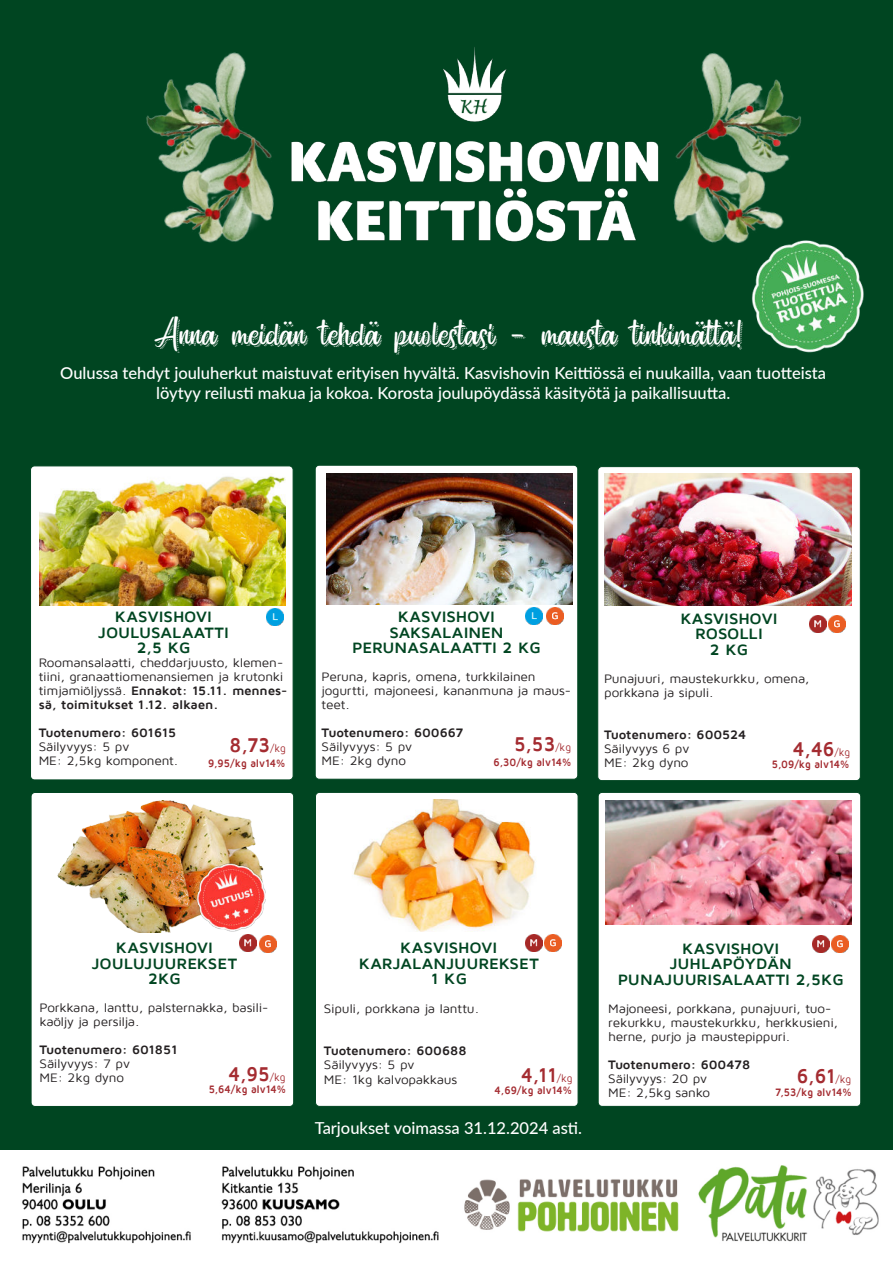
<style>
.page{position:relative;width:893px;height:1263px;background:#fff}
.page>*{position:absolute;margin:0;border:0;box-sizing:border-box;transform-origin:0 0}
.t1{font:40.5px "Rupture Extrudeline";color:#fff;scale:1.07 1}
.t2{font:700 20.55px "Maven Pro";letter-spacing:-.005em;color:#a42c31;scale:.95 1}
.t3{font:500 16.5px/19.8px "Lato";color:#fff;text-align:center}
.t4{font:700 15.45px/15.5px "Maven Pro";color:#004521;text-align:center;scale:1.07 1}
.t5{font:12.6px/14px "Maven Pro";letter-spacing:-.015em;color:#231f20;scale:1.07 1}
.t6{font:700 12.6px "Maven Pro";letter-spacing:-.015em;color:#231f20;scale:1.07 1}
.t7{font:700 11.1px "Maven Pro";letter-spacing:-.01em;color:#a42c31;scale:.95 1}
.s1{font-weight:700}
.s2{font-weight:400;font-size:11.1px}
</style>
<div class="page">
<div style="left:0;top:0;width:893px;height:1150px;background:#004521"></div>
<div style="left:598px;top:467px;width:262px;height:314px;background:#fff;border-radius:4px"></div>
<div style="left:597px;top:466px;width:264px;height:315px;border:1px solid #004521;border-radius:4px"></div>
<div style="left:31px;top:466px;width:262px;height:314px;background:#fff;border-radius:4px"></div>
<div style="left:30px;top:466px;width:263px;height:314px;border:1px solid #004521;border-radius:4px"></div>
<div style="left:31px;top:792px;width:263px;height:314px;background:#fff;border-radius:4px"></div>
<div style="left:31px;top:792px;width:263px;height:315px;border:1px solid #004521;border-radius:4px"></div>
<div style="left:315px;top:792px;width:263px;height:314px;background:#fff;border-radius:4px"></div>
<div style="left:315px;top:792px;width:263px;height:315px;border:1px solid #004521;border-radius:4px"></div>
<img style="left:39px;top:475px;width:247px;height:130px">
<img style="left:353px;top:800px;width:182px;height:131px">
<img style="left:605px;top:473px;width:246px;height:132px">
<img style="left:749px;top:238px;width:114px;height:115px">
<img style="left:267px;top:608px;width:17px;height:17px">
<div style="left:315px;top:465px;width:263px;height:314px;background:#fff;border-radius:4px"></div>
<div style="left:315px;top:465px;width:263px;height:314px;border:1px solid #004521;border-radius:4px"></div>
<img style="left:326px;top:473px;width:247px;height:131px">
<img style="left:525px;top:607px;width:17px;height:17px">
<img style="left:546px;top:607px;width:17px;height:17px">
<img style="left:810px;top:616px;width:17px;height:17px">
<img style="left:829px;top:616px;width:17px;height:17px">
<img style="left:525px;top:934px;width:17px;height:17px">
<img style="left:544px;top:935px;width:17px;height:17px">
<img style="left:240px;top:935px;width:17px;height:17px">
<img style="left:259px;top:935px;width:17px;height:17px">
<img style="left:298px;top:27px;width:351px;height:232px">
<img style="left:108px;top:22px;width:190px;height:195px">
<img style="left:150px;top:102px;width:162px;height:169px">
<img style="left:649px;top:22px;width:189px;height:196px">
<img style="left:634px;top:102px;width:162px;height:170px">
<img style="left:57px;top:800px;width:209px;height:132px">
<div style="left:598px;top:792px;width:263px;height:314px;background:#fff;border-radius:4px"></div>
<div style="left:598px;top:792px;width:263px;height:315px;border:1px solid #004521;border-radius:4px"></div>
<img style="left:605px;top:801px;width:246px;height:124px">
<img style="left:812px;top:935px;width:17px;height:17px">
<img style="left:831px;top:935px;width:17px;height:17px">
<img style="left:196px;top:862px;width:69px;height:69px">
<img style="left:22px;top:1165px;width:857px;height:79px">
<h1 class="t1" style="left:154px;top:315px;width:553px">Anna meidän tehdä puolestasi - mausta tinkimättä!</h1>
<h3 class="t3" style="left:60px;top:362px;width:767px">Oulussa tehdyt jouluherkut maistuvat erityisen hyvältä. Kasvishovin Keittiössä ei nuukailla, vaan tuotteista löytyy reilusti makua ja kokoa. Korosta joulupöydässä käsityötä ja paikallisuutta.</h3>
<p class="t4" style="left:98px;top:610px;width:124px">KASVISHOVI<br>JOULUSALAATTI<br>2,5 KG</p>
<p class="t5" style="left:39px;top:657px;width:234px">Roomansalaatti, cheddarjuusto, klemen&shy;tiini, granaattiomenansiemen ja krutonki timjamiöljyssä. <span class="s1">Ennakot: 15.11. mennes&shy;sä, toimitukset 1.12. alkaen.</span></p>
<p class="t6" style="left:39px;top:727px;width:130px">Tuotenumero: 601615</p>
<p class="t5" style="left:39px;top:741px;width:132px">Säilyvyys: 5 pv<br>ME: 2,5kg komponent.</p>
<h2 class="t2" style="left:230px;top:736px;width:61px">8,73<span class="s2">/kg</span></h2>
<p class="t7" style="left:208px;top:758px;width:83px">9,95/kg alv14%</p>
<p class="t4" style="left:352px;top:609px;width:178px">KASVISHOVI<br>SAKSALAINEN<br>PERUNASALAATTI 2 KG</p>
<p class="t5" style="left:322px;top:670px;width:235px">Peruna, kapris, omena, turkkilainen jogurtti, majoneesi, kananmuna ja maus&shy;teet.</p>
<p class="t6" style="left:322px;top:727px;width:134px">Tuotenumero: 600667</p>
<p class="t5" style="left:322px;top:740px;width:86px">Säilyvyys: 5 pv<br>ME: 2kg dyno</p>
<h2 class="t2" style="left:514px;top:735px;width:62px">5,53<span class="s2">/kg</span></h2>
<p class="t7" style="left:493px;top:757px;width:84px">6,30/kg alv14%</p>
<p class="t4" style="left:680px;top:611px;width:92px">KASVISHOVI<br>ROSOLLI<br>2 KG</p>
<p class="t5" style="left:604px;top:672px;width:193px">Punajuuri, maustekurkku, omena, porkkana ja sipuli.</p>
<p class="t6" style="left:604px;top:729px;width:134px">Tuotenumero: 600524</p>
<p class="t5" style="left:604px;top:742px;width:81px">Säilyvyys 6 pv<br>ME: 2kg dyno</p>
<h2 class="t2" style="left:793px;top:739px;width:62px">4,46<span class="s2">/kg</span></h2>
<p class="t7" style="left:772px;top:759px;width:83px">5,09/kg alv14%</p>
<p class="t4" style="left:92px;top:941px;width:137px">KASVISHOVI<br>JOULUJUUREKSET<br>2KG</p>
<p class="t5" style="left:40px;top:1001px;width:215px">Porkkana, lanttu, palsternakka, basili&shy;kaöljy ja persilja.</p>
<p class="t6" style="left:40px;top:1044px;width:131px">Tuotenumero: 601851</p>
<p class="t5" style="left:40px;top:1057px;width:86px">Säilyvyys: 7 pv<br>ME: 2kg dyno</p>
<h2 class="t2" style="left:228px;top:1064px;width:62px">4,95<span class="s2">/kg</span></h2>
<p class="t7" style="left:209px;top:1084px;width:83px">5,64/kg alv14%</p>
<p class="t4" style="left:359px;top:941px;width:170px">KASVISHOVI<br>KARJALANJUUREKSET<br>1 KG</p>
<p class="t5" style="left:324px;top:1003px;width:147px">Sipuli, porkkana ja lanttu.</p>
<p class="t6" style="left:324px;top:1045px;width:135px">Tuotenumero: 600688</p>
<p class="t5" style="left:324px;top:1059px;width:126px">Säilyvyys: 5 pv<br>ME: 1kg kalvopakkaus</p>
<h2 class="t2" style="left:521px;top:1065px;width:55px">4,11<span class="s2">/kg</span></h2>
<p class="t7" style="left:495px;top:1085px;width:83px">4,69/kg alv14%</p>
<p class="t4" style="left:618px;top:941px;width:213px">KASVISHOVI<br>JUHLAPÖYDÄN<br>PUNAJUURISALAATTI 2,5KG</p>
<p class="t5" style="left:608px;top:1002px;width:216px">Majoneesi, porkkana, punajuuri, tuo&shy;rekurkku, maustekurkku, herkkusieni, herne, purjo ja maustepippuri.</p>
<p class="t6" style="left:608px;top:1058px;width:134px">Tuotenumero: 600478</p>
<p class="t5" style="left:608px;top:1072px;width:97px">Säilyvyys: 20 pv<br>ME: 2,5kg sanko</p>
<h2 class="t2" style="left:797px;top:1066px;width:59px">6,61<span class="s2">/kg</span></h2>
<p class="t7" style="left:775px;top:1086px;width:82px">7,53/kg alv14%</p>
<h3 class="t3" style="left:315px;top:1117px;width:269px">Tarjoukset voimassa 31.12.2024 asti.</h3>
</div>
